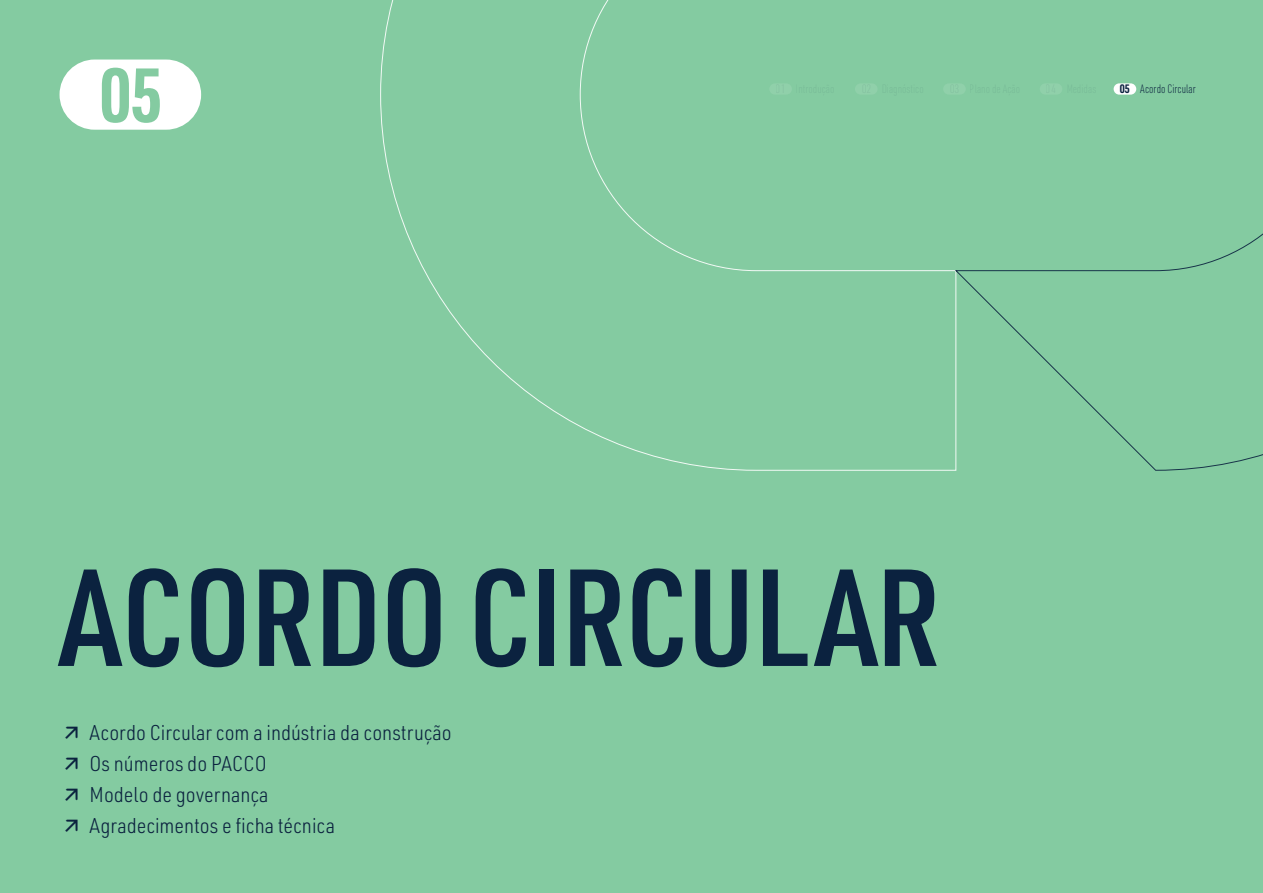
<style>
.page{position:relative;width:1263px;height:893px;background:#84cba1}
.page>*{position:absolute;margin:0;border:0;box-sizing:border-box;transform-origin:0 0}
.t1{font:600 135px "URWDIN Cond";color:#0b223f}
.t2{font:700 75px "URWDIN Cond";color:#84cba1}
.t3{font:300 21px/31.2px "URWDIN Semi Cond";color:#0b223f}
.t4{font:200 12px "URWDIN Cond";color:#0b223f}
.t5{font:700 12px "URWDIN Cond";color:#0b223f}
.s1{font-family:"Navigo";font-weight:400}
</style>
<div class="page">
<div style="left:60px;top:60px;width:141px;height:70px;background:#fff;border-radius:35px"></div>
<svg style="left:380px;top:0;width:575px;height:471px"></svg>
<svg style="left:955px;top:84px;width:308px;height:387px"></svg>
<div style="left:855px;top:83px;width:22px;height:12px;background:#90d0aa;border-radius:6px"></div>
<div style="left:769px;top:83px;width:23px;height:12px;background:#90d0aa;border-radius:6px"></div>
<div style="left:943px;top:83px;width:23px;height:12px;background:#90d0aa;border-radius:6px"></div>
<div style="left:1040px;top:83px;width:22px;height:12px;background:#90d0aa;border-radius:6px"></div>
<div style="left:1113px;top:83px;width:23px;height:12px;background:#fff;border-radius:6px"></div>
<h2 class="t2" style="left:100px;top:44px;width:64px">05</h2>
<h1 class="t1" style="left:60px;top:527px;width:882px">ACORDO CIRCULAR</h1>
<p class="t3" style="left:60px;top:716px;width:394px"><span class="s1">↗</span> Acordo Circular com a indústria da construção <span class="s1">↗</span> Os números do PACCO<br><span class="s1">↗</span> Modelo de governança<br><span class="s1">↗</span> Agradecimentos e ficha técnica</p>
<p class="t5" style="left:1120px;top:81px;width:12px">05</p>
<p class="t4" style="left:1140px;top:81px;width:57px">Acordo Circular</p>
</div>
